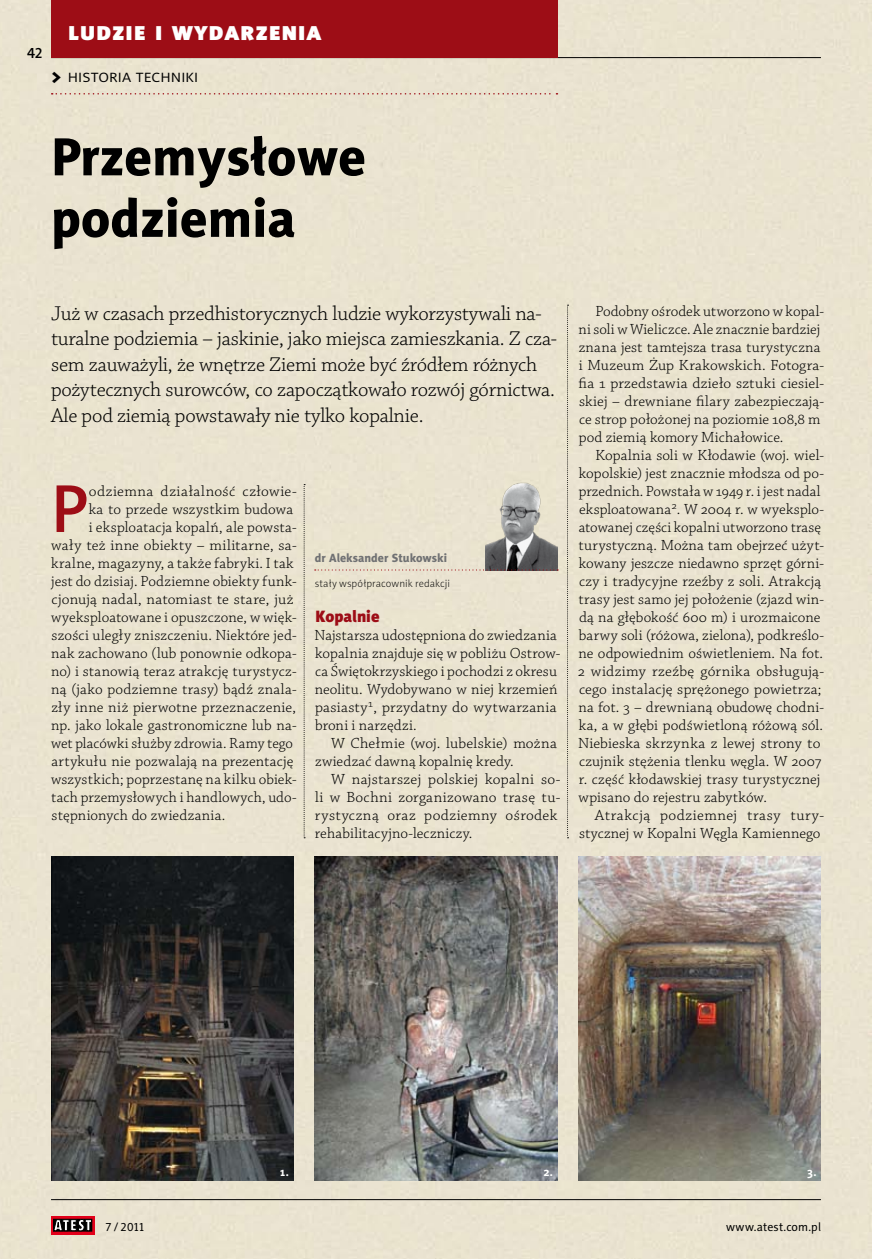
<style>
.page{position:relative;width:872px;height:1259px;background:#eae3d0}
.page>*{position:absolute;margin:0;border:0;box-sizing:border-box;transform-origin:0 0}
.t1{font:68.25px "Naomi Sans EFN Medium";color:#9d0d16}
.t2{font:54px/61.5px "Naomi Sans EFN Heavy";color:#000}
.t3{font:27px "Naomi Sans EFN Black";letter-spacing:.03em;color:#fff}
.t4{font:300 21px/25.5px "Chaparral Pro";letter-spacing:-.01em;color:#000}
.t5{font:18px "Naomi Sans EFN Light";color:#000}
.t6{font:16.5px "Naomi Sans EFN Black";color:#9d0d16}
.t7{font:300 15.45px/18px "Chaparral Pro";letter-spacing:.015em;color:#000}
.t8{font:300 15.45px "Chaparral Pro";letter-spacing:.035em;color:#000}
.t9{font:15px "Naomi Sans EFN Medium";color:#000}
.t10{font:12px "Naomi Sans EFN";letter-spacing:.02em;color:#000}
.t11{font:12px "Naomi Sans EFN Heavy";color:#707173}
.t12{font:700 12px "Naomi Sans EFN";color:#fff}
.t13{font:10.5px "Naomi Sans EFN Thin";letter-spacing:.01em;color:#000}
.s1{font-family:"Naomi Sans EFN Black"}
</style>
<div class="page">
<hr style="left:51px;top:1199px;width:770px;height:1px;background:#000">
<hr style="left:51px;top:57px;width:770px;height:1px;background:#000">
<svg style="left:51px;top:1216px;width:43px;height:18px"></svg>
<div style="left:53px;top:1219px;width:39px;height:12px;border:1px solid #000"></div>
<svg style="left:54px;top:1219px;width:38px;height:12px"></svg>
<img style="left:485px;top:478px;width:72px;height:91px">
<svg style="left:315px;top:569px;width:243px;height:1px"></svg>
<div style="left:51px;top:0;width:506px;height:58px;background:#9d0d16"></div>
<svg style="left:52px;top:93px;width:505px;height:2px"></svg>
<svg style="left:304px;top:484px;width:1px;height:354px"></svg>
<svg style="left:567px;top:305px;width:1px;height:533px"></svg>
<img style="left:578px;top:856px;width:243px;height:324px">
<img style="left:315px;top:856px;width:242px;height:324px">
<img style="left:51px;top:857px;width:242px;height:323px">
<p class="t9" style="left:27px;top:44px;width:17px">42</p>
<h3 class="t3" style="left:68px;top:15px;width:255px">ludzie i wydarzenia</h3>
<p class="t5" style="left:51px;top:66px;width:148px"><span class="s1">&gt;</span> historia techniki</p>
<h2 class="t2" style="left:51px;top:125px;width:316px">Przemysłowe podziemia</h2>
<p class="t4" style="left:51px;top:301px;width:507px">Już w czasach przedhistorycznych ludzie wykorzystywali na‑ turalne podziemia – jaskinie, jako miejsca zamieszkania. Z cza‑ sem zauważyli, że wnętrze Ziemi może być źródłem różnych pożytecznych surowców, co zapoczątkowało rozwój górnictwa.<br>Ale pod ziemią powstawały nie tylko kopalnie.</p>
<h1 class="t1" style="left:51px;top:469px;width:39px">P</h1>
<p class="t8" style="left:89px;top:483px;width:209px">odziemna działalność człowie‑</p>
<p class="t7" style="left:89px;top:501px;width:206px">ka to przede wszystkim budowa</p>
<p class="t7" style="left:89px;top:519px;width:209px">i eksploatacja kopalń, ale powsta‑</p>
<p class="t7" style="left:51px;top:537px;width:247px">wały też inne obiekty – militarne, sa‑</p>
<p class="t7" style="left:51px;top:555px;width:244px">kralne, magazyny, a także fabryki. I tak</p>
<p class="t7" style="left:51px;top:573px;width:247px">jest do dzisiaj. Podziemne obiekty funk‑</p>
<p class="t7" style="left:52px;top:591px;width:243px">cjonują nadal, natomiast te stare, już</p>
<p class="t7" style="left:51px;top:609px;width:247px">wyeksploatowane i opuszczone, w więk‑</p>
<p class="t7" style="left:52px;top:627px;width:246px">szości uległy zniszczeniu. Niektóre jed‑</p>
<p class="t7" style="left:51px;top:645px;width:247px">nak zachowano (lub ponownie odkopa‑</p>
<p class="t7" style="left:51px;top:663px;width:247px">no) i stanowią teraz atrakcję turystycz‑</p>
<p class="t7" style="left:51px;top:681px;width:247px">ną (jako podziemne trasy) bądź znala‑</p>
<p class="t7" style="left:51px;top:699px;width:246px">zły inne niż pierwotne przeznaczenie,</p>
<p class="t7" style="left:51px;top:717px;width:247px">np. jako lokale gastronomiczne lub na‑</p>
<p class="t7" style="left:51px;top:735px;width:243px">wet placówki służby zdrowia. Ramy tego</p>
<p class="t7" style="left:51px;top:753px;width:244px">artykułu nie pozwalają na prezentację</p>
<p class="t7" style="left:51px;top:771px;width:247px">wszystkich; poprzestanę na kilku obiek‑</p>
<p class="t7" style="left:51px;top:789px;width:247px">tach przemysłowych i handlowych, udo‑</p>
<p class="t7" style="left:52px;top:807px;width:175px">stępnionych do zwiedzania.</p>
<p class="t11" style="left:315px;top:550px;width:134px">dr Aleksander Stukowski</p>
<p class="t13" style="left:315px;top:577px;width:137px">stały współpracownik redakcji</p>
<p class="t6" style="left:315px;top:606px;width:66px">Kopalnie</p>
<p class="t7" style="left:314px;top:627px;width:247px">Najstarsza udostępniona do zwiedzania kopalnia znajduje się w pobliżu Ostrow‑ ca Świętokrzyskiego i pochodzi z okresu neolitu. Wydobywano w niej krzemień pasiasty<sup>1</sup>, przydatny do wytwarzania broni i narzędzi.</p>
<p class="t7" style="left:315px;top:735px;width:243px;text-indent:16px">W Chełmie (woj. lubelskie) można zwiedzać dawną kopalnię kredy.</p>
<p class="t7" style="left:315px;top:771px;width:247px;text-indent:16px">W najstarszej polskiej kopalni so‑ li w Bochni zorganizowano trasę tu‑ rystyczną oraz podziemny ośrodek rehabilitacyjno‑leczniczy.</p>
<p class="t7" style="left:578px;top:303px;width:247px;text-indent:17px">Podobny ośrodek utworzono w kopal‑ ni soli w Wieliczce. Ale znacznie bardziej znana jest tamtejsza trasa turystyczna i Muzeum Żup Krakowskich. Fotogra‑ fia 1 przedstawia dzieło sztuki ciesiel‑ skiej – drewniane filary zabezpieczają‑ ce strop położonej na poziomie 108,8 m pod ziemią komory Michałowice.</p>
<p class="t7" style="left:578px;top:447px;width:248px;text-indent:17px">Kopalnia soli w Kłodawie (woj. wiel‑ kopolskie) jest znacznie młodsza od po‑ przednich. Powstała w 1949 r. i jest nadal eksploatowana<sup>2</sup>. W 2004 r. w wyeksplo‑ atowanej części kopalni utworzono trasę turystyczną. Można tam obejrzeć użyt‑ kowany jeszcze niedawno sprzęt górni‑ czy i tradycyjne rzeźby z soli. Atrakcją trasy jest samo jej położenie (zjazd win‑ dą na głębokość 600 m) i urozmaicone barwy soli (różowa, zielona), podkreślo‑ ne odpowiednim oświetleniem. Na fot.<br>2 widzimy rzeźbę górnika obsługują‑ cego instalację sprężonego powietrza; na fot. 3 – drewnianą obudowę chodni‑ ka, a w głębi podświetloną różową sól.<br>Niebieska skrzynka z lewej strony to czujnik stężenia tlenku węgla. W 2007 r. część kłodawskiej trasy turystycznej wpisano do rejestru zabytków.</p>
<p class="t7" style="left:579px;top:807px;width:247px;text-align:right">Atrakcją podziemnej trasy tury‑ stycznej w Kopalni Węgla Kamiennego</p>
<p class="t12" style="left:280px;top:1164px;width:10px">1.</p>
<p class="t12" style="left:543px;top:1164px;width:11px">2.</p>
<p class="t12" style="left:807px;top:1164px;width:11px">3.</p>
<p class="t10" style="left:106px;top:1220px;width:40px">7 / 2011</p>
<p class="t10" style="left:726px;top:1220px;width:96px">www.atest.com.pl</p>
</div>
